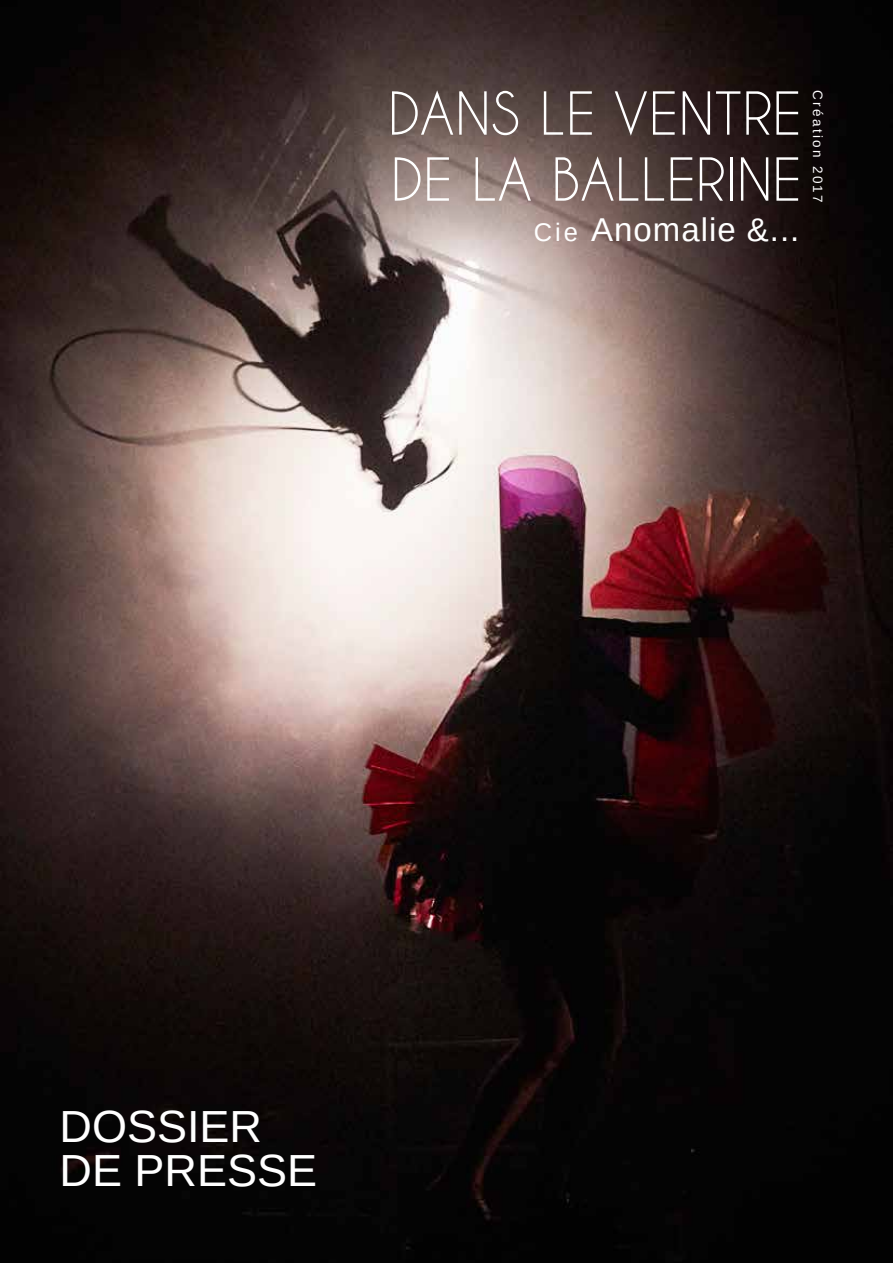
<style>
.page{position:relative;width:893px;height:1263px;background:#fff}
.page>*{position:absolute;margin:0;border:0;box-sizing:border-box;transform-origin:0 0}
.t1{font:55.5px/66px "Caviar Dreams";color:#fff}
.t2{font:45px/44.1px "Arimo";color:#fff}
.t3{font:33px "Arimo";letter-spacing:.03em;color:#fff}
.t4{font:13.5px "Arimo";letter-spacing:.17em;color:#fff}
.s1{font-size:25.5px}
</style>
<div class="page">
<img style="left:0;top:0;width:893px;height:1263px">
<p class="t1" style="left:388px;top:80px;width:415px">DANS LE VENTRE<br>DE LA BALLERINE</p>
<p class="t3" style="left:534px;top:209px;width:267px"><span class="s1">Cie</span> Anomalie &amp;...</p>
<p class="t4" style="left:826px;top:90px;width:114px;rotate:90deg">Création 2017</p>
<p class="t2" style="left:60px;top:1104px;width:259px">DOSSIER<br>DE PRESSE</p>
</div>
